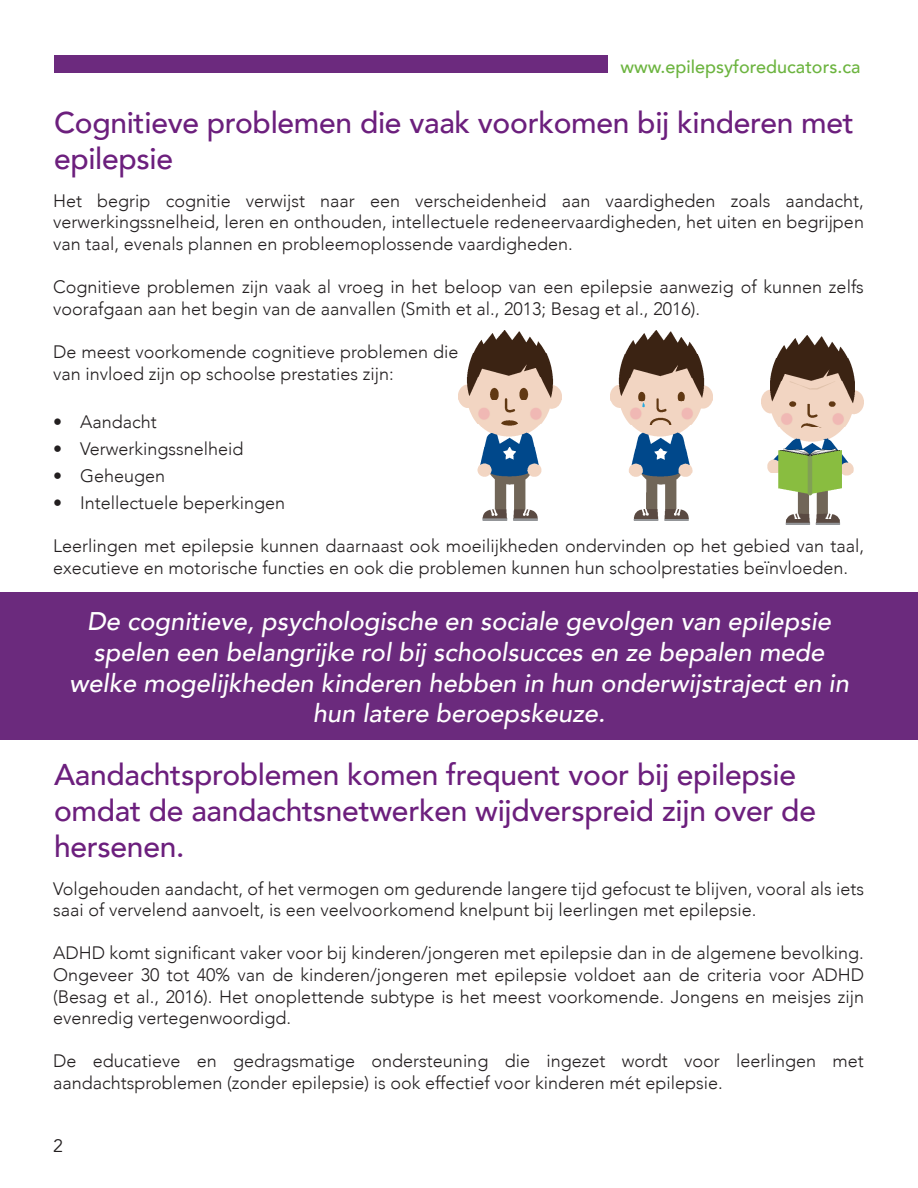
<style>
.page{position:relative;width:918px;height:1188px;background:#fff}
.page>*{position:absolute;margin:0;border:0;box-sizing:border-box;transform-origin:0 0}
.t1{font:500 30px/36px "Avenir";letter-spacing:-.01em;color:#6c1f7d}
.t2{font:italic 500 25.5px/30.6px "Avenir";color:#fff;text-align:center}
.t3{font:300 18px/21.6px "Avenir";color:#231f20}
.t4{font:500 18px "Avenir";color:#6cb43f}
.t5{font:18px "Avenir";color:#231f20}
</style>
<div class="page">
<div style="left:54px;top:55px;width:554px;height:18px;background:#6c2a7e"></div>
<div style="left:0;top:593px;width:918px;height:147px;background:#6b2a7d"></div>
<img style="left:459px;top:330px;width:102px;height:190px">
<img style="left:610px;top:331px;width:102px;height:189px">
<img style="left:761px;top:335px;width:103px;height:190px">
<p class="t4" style="left:621px;top:51px;width:241px">www.epilepsyforeducators.ca</p>
<p class="t1" style="left:54px;top:103px;width:801px">Cognitieve problemen die vaak voorkomen bij kinderen met epilepsie</p>
<p class="t3" style="left:53px;top:190px;width:812px;text-align:justify">Het begrip cognitie verwijst naar een verscheidenheid aan vaardigheden zoals aandacht, verwerkingssnelheid, leren en onthouden, intellectuele redeneervaardigheden, het uiten en begrijpen van taal, evenals plannen en probleemoplossende vaardigheden.</p>
<p class="t3" style="left:53px;top:276px;width:812px">Cognitieve problemen zijn vaak al vroeg in het beloop van een epilepsie aanwezig of kunnen zelfs voorafgaan aan het begin van de aanvallen (Smith et al., 2013; Besag et al., 2016).</p>
<p class="t3" style="left:53px;top:341px;width:407px">De meest voorkomende cognitieve problemen die van invloed zijn op schoolse prestaties zijn:</p>
<p class="t3" style="left:53px;top:411px;width:105px">• Aandacht</p>
<p class="t3" style="left:53px;top:438px;width:192px">• Verwerkingssnelheid</p>
<p class="t3" style="left:53px;top:465px;width:114px">• Geheugen</p>
<p class="t3" style="left:53px;top:492px;width:234px">• Intellectuele beperkingen</p>
<p class="t3" style="left:53px;top:535px;width:812px">Leerlingen met epilepsie kunnen daarnaast ook moeilijkheden ondervinden op het gebied van taal, executieve en motorische functies en ook die problemen kunnen hun schoolprestaties beïnvloeden.</p>
<p class="t2" style="left:69px;top:607px;width:781px">De cognitieve, psychologische en sociale gevolgen van epilepsie spelen een belangrijke rol bij schoolsucces en ze bepalen mede welke mogelijkheden kinderen hebben in hun onderwijstraject en in hun latere beroepskeuze.</p>
<p class="t1" style="left:54px;top:755px;width:764px">Aandachtsproblemen komen frequent voor bij epilepsie omdat de aandachtsnetwerken wijdverspreid zijn over de hersenen.</p>
<p class="t3" style="left:53px;top:878px;width:812px">Volgehouden aandacht, of het vermogen om gedurende langere tijd gefocust te blijven, vooral als iets saai of vervelend aanvoelt, is een veelvoorkomend knelpunt bij leerlingen met epilepsie.</p>
<p class="t3" style="left:53px;top:943px;width:812px;text-align:justify">ADHD komt significant vaker voor bij kinderen/jongeren met epilepsie dan in de algemene bevolking.<br>Ongeveer 30 tot 40% van de kinderen/jongeren met epilepsie voldoet aan de criteria voor ADHD (Besag et al., 2016). Het onoplettende subtype is het meest voorkomende. Jongens en meisjes zijn evenredig vertegenwoordigd.</p>
<p class="t3" style="left:53px;top:1051px;width:812px">De educatieve en gedragsmatige ondersteuning die ingezet wordt voor leerlingen met aandachtsproblemen (zonder epilepsie) is ook effectief voor kinderen mét epilepsie.</p>
<p class="t5" style="left:53px;top:1135px;width:12px">2</p>
</div>
